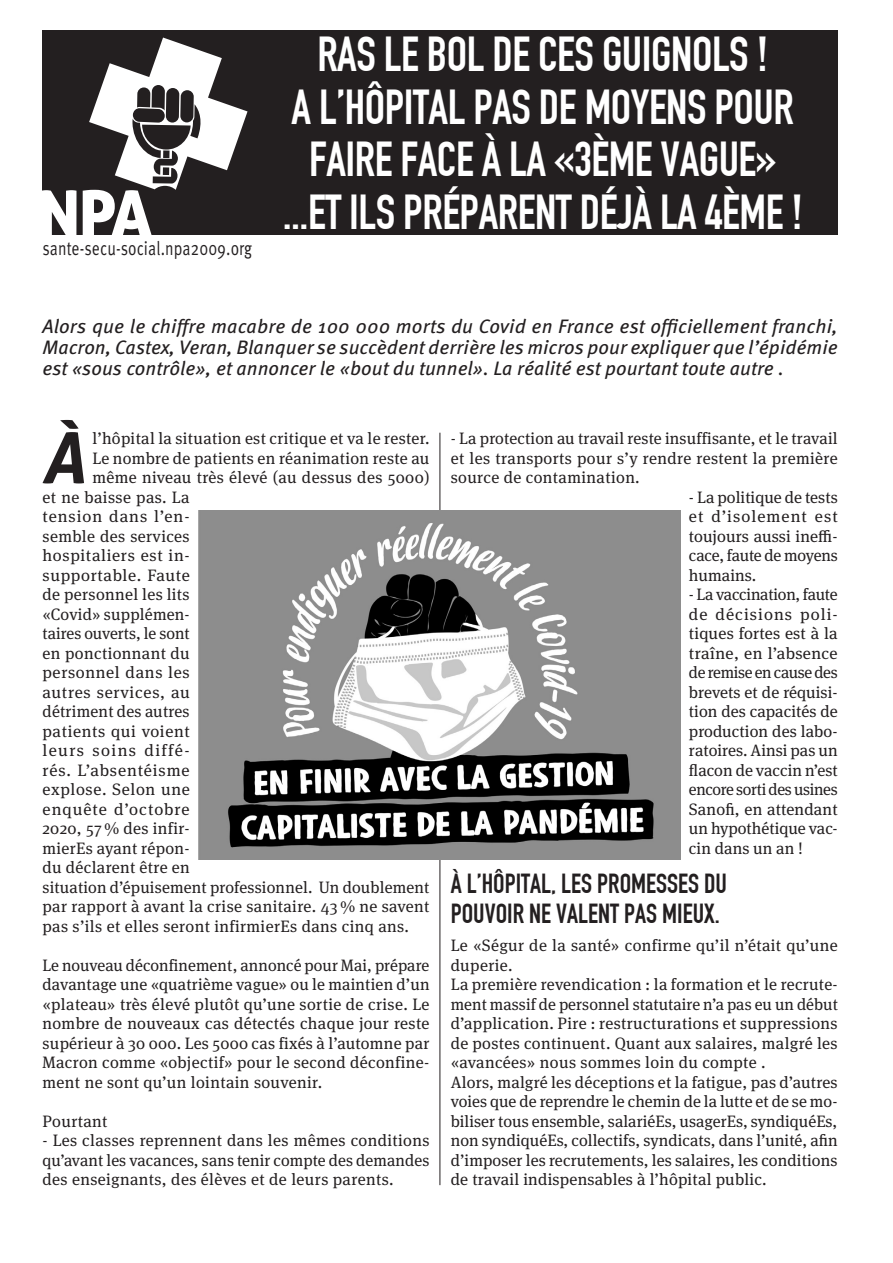
<style>
.page{position:relative;width:893px;height:1263px;background:#fff}
.page>*{position:absolute;margin:0;border:0;box-sizing:border-box;transform-origin:0 0}
.Texte_courant_lettri{font:italic 700 70.35px "Aller";color:#231f20}
.Titre_noir_long{font:48px/52.5px "DIN Engschrift";letter-spacing:-.01em;color:#fff;text-align:center}
.Intertitre{font:27px "DIN Engschrift";color:#231f20}
.Texte_courant{font:italic 19.5px/21px "Meta Pro";color:#231f20;text-align:justify}
.Texte_encadré_petit{font:19.5px "Meta Pro";letter-spacing:.005em;color:#231f20;scale:.79 1}
.Texte_courant-2{font:16.5px/19.5px "Meta Serif Pro";letter-spacing:.02em;color:#231f20;text-align:justify}
.Texte_courant_lettri-2{font:16.5px "Meta Serif Pro";letter-spacing:.02em;color:#231f20}
.Texte_courant_lettri-3{font:16.5px "Meta Serif Pro";letter-spacing:.04em;color:#231f20}
.Texte_courant_lettri-4{font:16.5px "Meta Serif Pro";letter-spacing:.055em;color:#231f20}
.Texte_courant_lettri-5{font:16.5px "Meta Serif Pro";color:#231f20}
.Texte_courant_lettri-6{font:16.5px "Meta Serif Pro";letter-spacing:.045em;color:#231f20}
.Texte_courant_lettri-7{font:16.5px "Meta Serif Pro";letter-spacing:.08em;color:#231f20}
.Texte_courant_lettri-8{font:16.5px "Meta Serif Pro";letter-spacing:.06em;color:#231f20}
</style>
<div class="page">
<hr style="left:440px;top:433px;width:1px;height:752px;background:#231f20">
<div style="left:240px;top:30px;width:598px;height:205px;background:#231f20"></div>
<img style="left:198px;top:511px;width:482px;height:349px">
<div style="left:43px;top:30px;width:209px;height:205px;background:#231f20"></div>
<svg style="left:43px;top:190px;width:34px;height:45px"></svg>
<svg style="left:83px;top:38px;width:165px;height:197px"></svg>
<p class="Texte_encadré_petit" style="left:43px;top:235px;width:267px">sante-secu-social.npa2009.org</p>
<p class="Titre_noir_long" style="left:317px;top:28px;width:452px">RAS LE BOL DE CES GUIGNOLS !</p>
<p class="Titre_noir_long" style="left:292px;top:80px;width:504px">A L’HÔPITAL PAS DE MOYENS POUR<br>FAIRE FACE À LA «3ÈME VAGUE»</p>
<p class="Titre_noir_long" style="left:283px;top:185px;width:522px">...ET ILS PRÉPARENT DÉJÀ LA 4ÈME !</p>
<p class="Texte_courant" style="left:43px;top:316px;width:797px">Alors que le chiffre macabre de 100 000 morts du Covid en France est officiellement franchi, Macron, Castex, Veran, Blanquer se succèdent derrière les micros pour expliquer que l’épidémie est «sous contrôle», et annoncer le «bout du tunnel». La réalité est pourtant toute autre .</p>
<p class="Texte_courant_lettri" style="left:41px;top:414px;width:46px">À</p>
<p class="Texte_courant_lettri-2" style="left:92px;top:426px;width:339px">l’hôpital la situation est critique et va le rester.</p>
<p class="Texte_courant_lettri-2" style="left:92px;top:446px;width:339px">Le nombre de patients en réanimation reste au</p>
<p class="Texte_courant_lettri-2" style="left:92px;top:465px;width:339px">même niveau très élevé (au dessus des 5000)</p>
<p class="Texte_courant_lettri-2" style="left:43px;top:485px;width:149px">et ne baisse pas. La</p>
<p class="Texte_courant_lettri-4" style="left:43px;top:504px;width:149px">tension dans l’en-</p>
<p class="Texte_courant_lettri-2" style="left:43px;top:524px;width:149px">semble des services</p>
<p class="Texte_courant_lettri-3" style="left:43px;top:543px;width:149px">hospitaliers est in-</p>
<p class="Texte_courant_lettri-3" style="left:43px;top:563px;width:149px">supportable. Faute</p>
<p class="Texte_courant_lettri-2" style="left:43px;top:582px;width:149px">de personnel les lits</p>
<p class="Texte_courant_lettri-2" style="left:43px;top:602px;width:149px">«Covid» supplémen-</p>
<p class="Texte_courant_lettri-5" style="left:43px;top:621px;width:149px">taires ouverts, le sont</p>
<p class="Texte_courant_lettri-2" style="left:43px;top:641px;width:149px">en ponctionnant du</p>
<p class="Texte_courant_lettri-2" style="left:43px;top:660px;width:149px">personnel dans les</p>
<p class="Texte_courant_lettri-6" style="left:43px;top:680px;width:149px">autres services, au</p>
<p class="Texte_courant_lettri-2" style="left:43px;top:699px;width:149px">détriment des autres</p>
<p class="Texte_courant_lettri-2" style="left:43px;top:719px;width:149px">patients qui voient</p>
<p class="Texte_courant_lettri-7" style="left:43px;top:738px;width:149px">leurs soins diffé-</p>
<p class="Texte_courant_lettri-4" style="left:43px;top:758px;width:149px">rés. L’absentéisme</p>
<p class="Texte_courant_lettri-2" style="left:43px;top:777px;width:149px">explose. Selon une</p>
<p class="Texte_courant_lettri-8" style="left:43px;top:797px;width:149px">enquête d’octobre</p>
<p class="Texte_courant_lettri-2" style="left:43px;top:816px;width:149px">2020, 57 % des infir-</p>
<p class="Texte_courant_lettri-2" style="left:43px;top:836px;width:149px">mierEs ayant répon-</p>
<p class="Texte_courant_lettri-2" style="left:43px;top:855px;width:149px">du déclarent être en</p>
<p class="Texte_courant_lettri-2" style="left:43px;top:875px;width:388px">situation d’épuisement professionnel. Un doublement</p>
<p class="Texte_courant_lettri-2" style="left:43px;top:894px;width:388px">par rapport à avant la crise sanitaire. 43 % ne savent</p>
<p class="Texte_courant_lettri-2" style="left:43px;top:914px;width:368px">pas s’ils et elles seront infirmierEs dans cinq ans.</p>
<p class="Texte_courant-2" style="left:43px;top:954px;width:389px">Le nouveau déconfinement, annoncé pour Mai, prépare davantage une «quatrième vague» ou le maintien d’un «plateau» très élevé plutôt qu’une sortie de crise. Le nombre de nouveaux cas détectés chaque jour reste supérieur à 30 000. Les 5000 cas fixés à l’automne par Macron comme «objectif» pour le second déconfine&shy;ment ne sont qu’un lointain souvenir.</p>
<p class="Texte_courant-2" style="left:43px;top:1110px;width:67px">Pourtant</p>
<p class="Texte_courant-2" style="left:43px;top:1130px;width:388px">- Les classes reprennent dans les mêmes conditions qu’avant les vacances, sans tenir compte des demandes des enseignants, des élèves et de leurs parents.</p>
<p class="Texte_courant-2" style="left:451px;top:428px;width:388px">- La protection au travail reste insuffisante, et le travail et les transports pour s’y rendre restent la première source de contamination.</p>
<p class="Texte_courant-2" style="left:689px;top:486px;width:150px">- La politique de tests et d’isolement est toujours aussi ineffi&shy;cace, faute de moyens humains.</p>
<p class="Texte_courant-2" style="left:689px;top:584px;width:150px">- La vaccination, faute de décisions poli&shy;tiques fortes est à la traîne, en l’absence de remise en cause des brevets et de réquisi&shy;tion des capacités de production des labo&shy;ratoires. Ainsi pas un flacon de vaccin n’est encore sorti des usines Sanofi, en attendant un hypothétique vac&shy;cin dans un an !</p>
<p class="Intertitre" style="left:451px;top:867px;width:278px">À L’HÔPITAL, LES PROMESSES DU</p>
<p class="Intertitre" style="left:451px;top:897px;width:270px">POUVOIR NE VALENT PAS MIEUX.</p>
<p class="Texte_courant-2" style="left:451px;top:935px;width:389px">Le «Ségur de la santé» confirme qu’il n’était qu’une duperie.</p>
<p class="Texte_courant-2" style="left:451px;top:974px;width:389px">La première revendication : la formation et le recrute&shy;ment massif de personnel statutaire n’a pas eu un début d’application. Pire : restructurations et suppressions de postes continuent. Quant aux salaires, malgré les «avancées» nous sommes loin du compte .</p>
<p class="Texte_courant-2" style="left:451px;top:1071px;width:389px">Alors, malgré les déceptions et la fatigue, pas d’autres voies que de reprendre le chemin de la lutte et de se mo&shy;biliser tous ensemble, salariéEs, usagerEs, syndiquéEs, non syndiquéEs, collectifs, syndicats, dans l’unité, afin d’imposer les recrutements, les salaires, les conditions de travail indispensables à l’hôpital public.</p>
</div>
